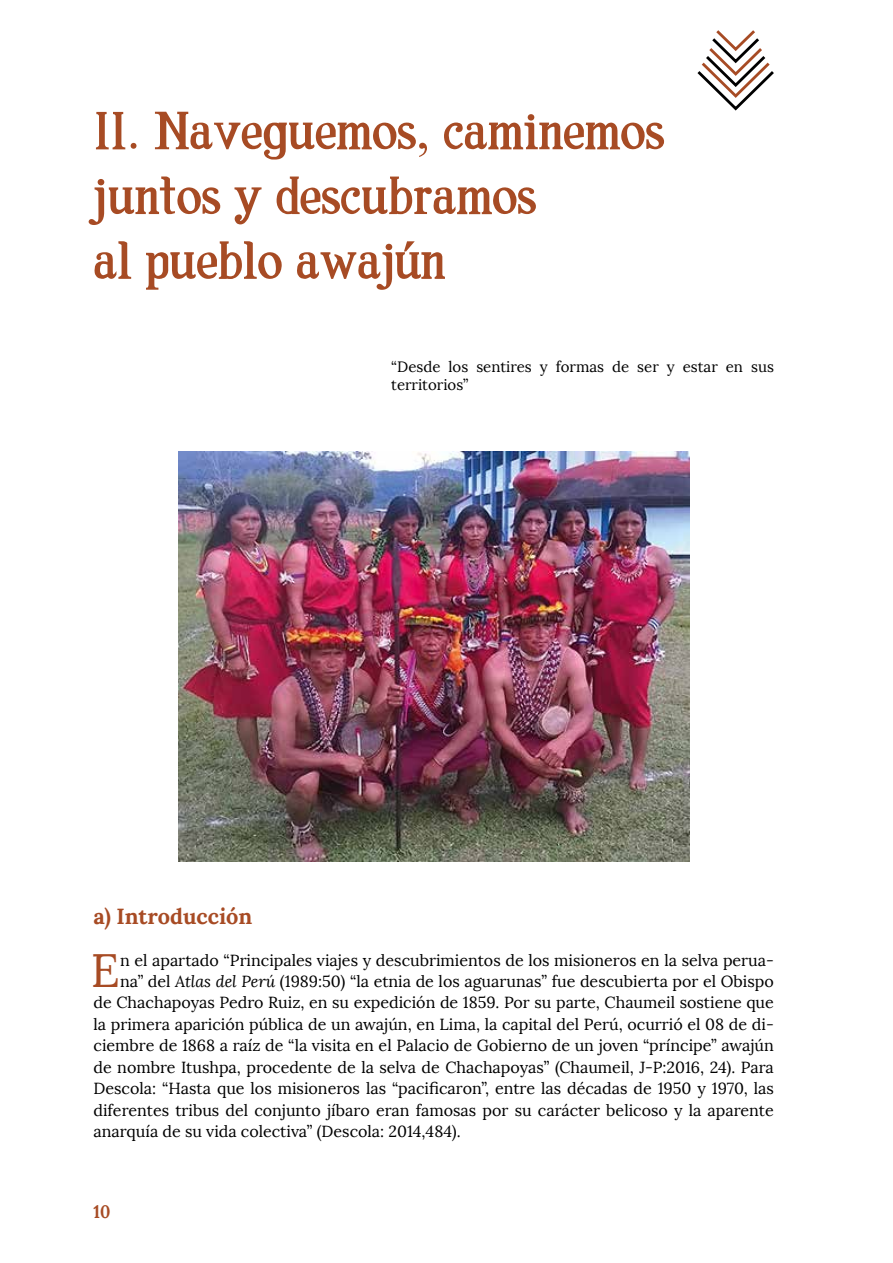
<style>
.page{position:relative;width:893px;height:1263px;background:#fff}
.page>*{position:absolute;margin:0;border:0;box-sizing:border-box;transform-origin:0 0}
.t1{font:700 54px/64.8px "Amaznica Std";color:#a74b24}
.t2{font:46.65px "Lora";color:#a74b24}
.t3{font:700 21.75px "Lora";color:#a74b24}
.t4{font:700 18px "Lora";color:#a74b24;scale:.9 1}
.t5{font:16.05px "Lora";color:#000}
.t6{font:15px/18px "Lora";color:#000}
.s1{font-style:italic}
</style>
<div class="page">
<svg style="left:697px;top:30px;width:77px;height:81px"></svg>
<img style="left:178px;top:451px;width:511px;height:410px">
<h1 class="t1" style="left:94px;top:97px;width:572px">II. Naveguemos, caminemos juntos y descubramos<br>al pueblo awajún</h1>
<p class="t6" style="left:391px;top:358px;width:384px">“Desde los sentires y formas de ser y estar en sus territorios”</p>
<h3 class="t3" style="left:94px;top:902px;width:160px">a) Introducción</h3>
<h2 class="t2" style="left:91px;top:942px;width:31px">E</h2>
<p class="t5" style="left:120px;top:950px;width:655px">n el apartado “Principales viajes y descubrimientos de los misioneros en la selva perua-</p>
<p class="t5" style="left:120px;top:971px;width:655px">na” del <span class="s1">Atlas del Perú</span> (1989:50) “la etnia de los aguarunas” fue descubierta por el Obispo</p>
<p class="t5" style="left:94px;top:993px;width:682px">de Chachapoyas Pedro Ruiz, en su expedición de 1859. Por su parte, Chaumeil sostiene que</p>
<p class="t5" style="left:94px;top:1014px;width:682px">la primera aparición pública de un awajún, en Lima, la capital del Perú, ocurrió el 08 de di-</p>
<p class="t5" style="left:94px;top:1036px;width:682px">ciembre de 1868 a raíz de “la visita en el Palacio de Gobierno de un joven “príncipe” awajún</p>
<p class="t5" style="left:94px;top:1057px;width:682px">de nombre Itushpa, procedente de la selva de Chachapoyas” (Chaumeil, J-P:2016, 24). Para</p>
<p class="t5" style="left:94px;top:1079px;width:682px">Descola: “Hasta que los misioneros las “pacificaron”, entre las décadas de 1950 y 1970, las</p>
<p class="t5" style="left:94px;top:1100px;width:682px">diferentes tribus del conjunto jíbaro eran famosas por su carácter belicoso y la aparente</p>
<p class="t5" style="left:94px;top:1121px;width:369px">anarquía de su vida colectiva” (Descola: 2014,484).</p>
<p class="t4" style="left:94px;top:1200px;width:20px">10</p>
</div>
